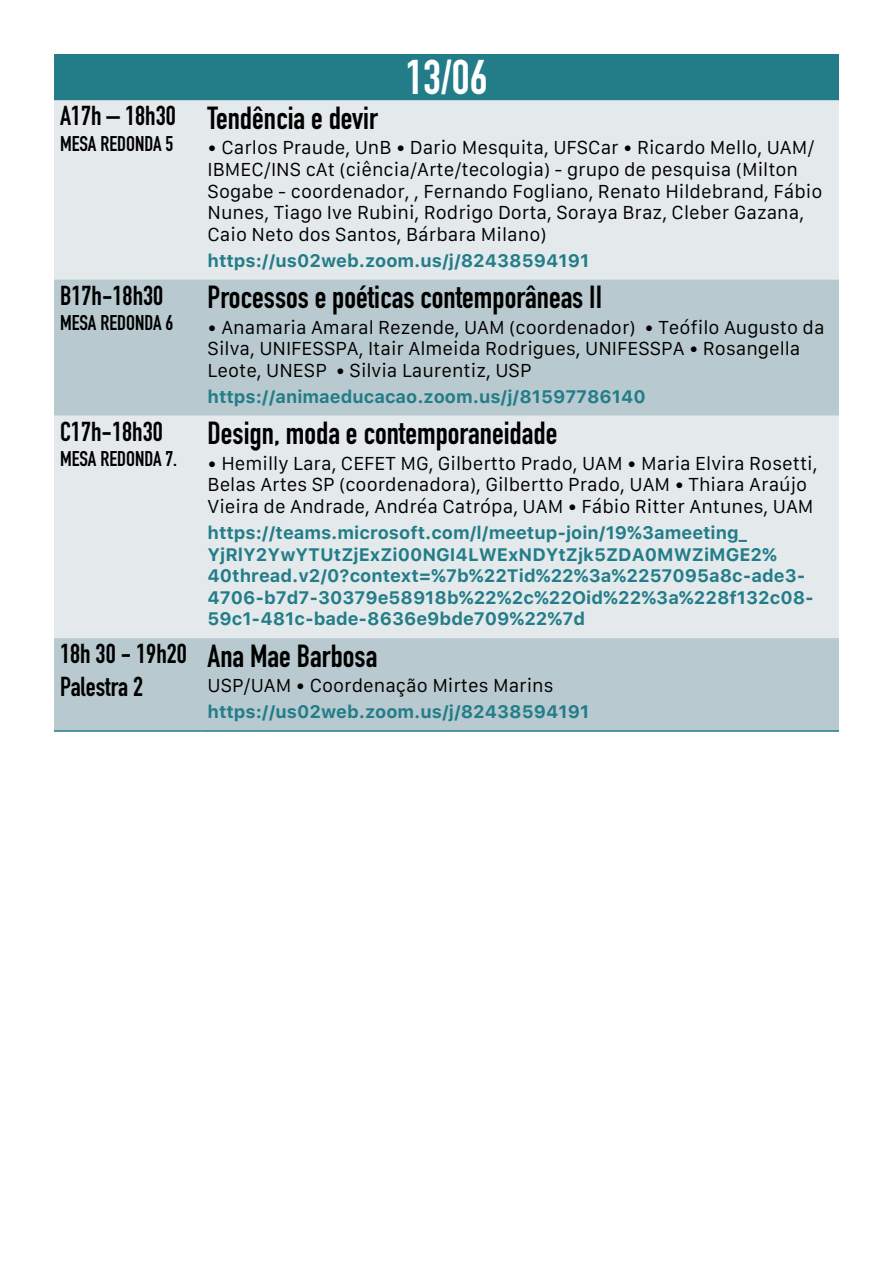
<style>
.page{position:relative;width:893px;height:1263px;background:#fff}
.page>*{position:absolute;margin:0;border:0;box-sizing:border-box;transform-origin:0 0}
.t1{font:700 48px "DIN Condensed";color:#fff}
.t2{font:700 31.5px "DIN Condensed";color:#000}
.t3{font:700 27px/32.4px "DIN Condensed";color:#000}
.t4{font:700 21px "DIN Condensed";color:#000}
.t5{font:18px/21.6px "Galvji";color:#000}
.t6{font:700 18px/21.6px "Galvji";color:#227d89}
</style>
<div class="page">
<div style="left:54px;top:54px;width:785px;height:46px;background:#227d89"></div>
<div style="left:54px;top:100px;width:785px;height:179px;background:#e4e9eb"></div>
<svg style="left:54px;top:279px;width:785px;height:451px;fill:#b8c9cf"></svg>
<hr style="left:54px;top:730px;width:148px;height:2px;background:#227d89">
<hr style="left:202px;top:730px;width:637px;height:2px;background:#227d89">
<h1 class="t1" style="left:405px;top:45px;width:84px">13/06</h1>
<h3 class="t3" style="left:60px;top:100px;width:117px">A17h – 18h30</h3>
<p class="t4" style="left:60px;top:129px;width:115px">MESA REDONDA 5</p>
<h2 class="t2" style="left:208px;top:96px;width:172px">Tendência e devir</h2>
<p class="t5" style="left:208px;top:138px;width:616px">• Carlos Praude, UnB • Dario Mesquita, UFSCar • Ricardo Mello, UAM/ IBMEC/INS cAt (ciência/Arte/tecologia) - grupo de pesquisa (Milton Sogabe - coordenador, , Fernando Fogliano, Renato Hildebrand, Fábio Nunes, Tiago Ive Rubini, Rodrigo Dorta, Soraya Braz, Cleber Gazana, Caio Neto dos Santos, Bárbara Milano)</p>
<p class="t6" style="left:208px;top:250px;width:383px">https://us02web.zoom.us/j/82438594191</p>
<h3 class="t3" style="left:60px;top:279px;width:105px">B17h-18h30</h3>
<p class="t4" style="left:60px;top:308px;width:115px">MESA REDONDA 6</p>
<h2 class="t2" style="left:208px;top:276px;width:396px">Processos e poéticas contemporâneas II</h2>
<p class="t5" style="left:208px;top:317px;width:619px">• Anamaria Amaral Rezende, UAM (coordenador) • Teófilo Augusto da<br>Silva, UNIFESSPA, Itair Almeida Rodrigues, UNIFESSPA • Rosangella<br>Leote, UNESP • Silvia Laurentiz, USP</p>
<p class="t6" style="left:208px;top:386px;width:440px">https://animaeducacao.zoom.us/j/81597786140</p>
<h3 class="t3" style="left:60px;top:415px;width:104px">C17h-18h30</h3>
<p class="t4" style="left:60px;top:444px;width:119px">MESA REDONDA 7.</p>
<h2 class="t2" style="left:208px;top:412px;width:351px">Design, moda e contemporaneidade</h2>
<p class="t5" style="left:208px;top:453px;width:611px">• Hemilly Lara, CEFET MG, Gilbertto Prado, UAM • Maria Elvira Rosetti,<br>Belas Artes SP (coordenadora), Gilbertto Prado, UAM • Thiara Araújo<br>Vieira de Andrade, Andréa Catrópa, UAM • Fábio Ritter Antunes, UAM</p>
<p class="t6" style="left:208px;top:522px;width:608px">https://teams.microsoft.com/l/meetup-join/19%3ameeting_ YjRlY2YwYTUtZjExZi00NGI4LWExNDYtZjk5ZDA0MWZiMGE2% 40thread.v2/0?context=%7b%22Tid%22%3a%2257095a8c-ade3- 4706-b7d7-30379e58918b%22%2c%22Oid%22%3a%228f132c08- 59c1-481c-bade-8636e9bde709%22%7d</p>
<h3 class="t3" style="left:60px;top:637px;width:128px">18h 30 - 19h20<br>Palestra 2</h3>
<h2 class="t2" style="left:208px;top:634px;width:171px">Ana Mae Barbosa</h2>
<p class="t5" style="left:208px;top:676px;width:348px">USP/UAM • Coordenação Mirtes Marins</p>
<p class="t6" style="left:208px;top:701px;width:383px">https://us02web.zoom.us/j/82438594191</p>
</div>
